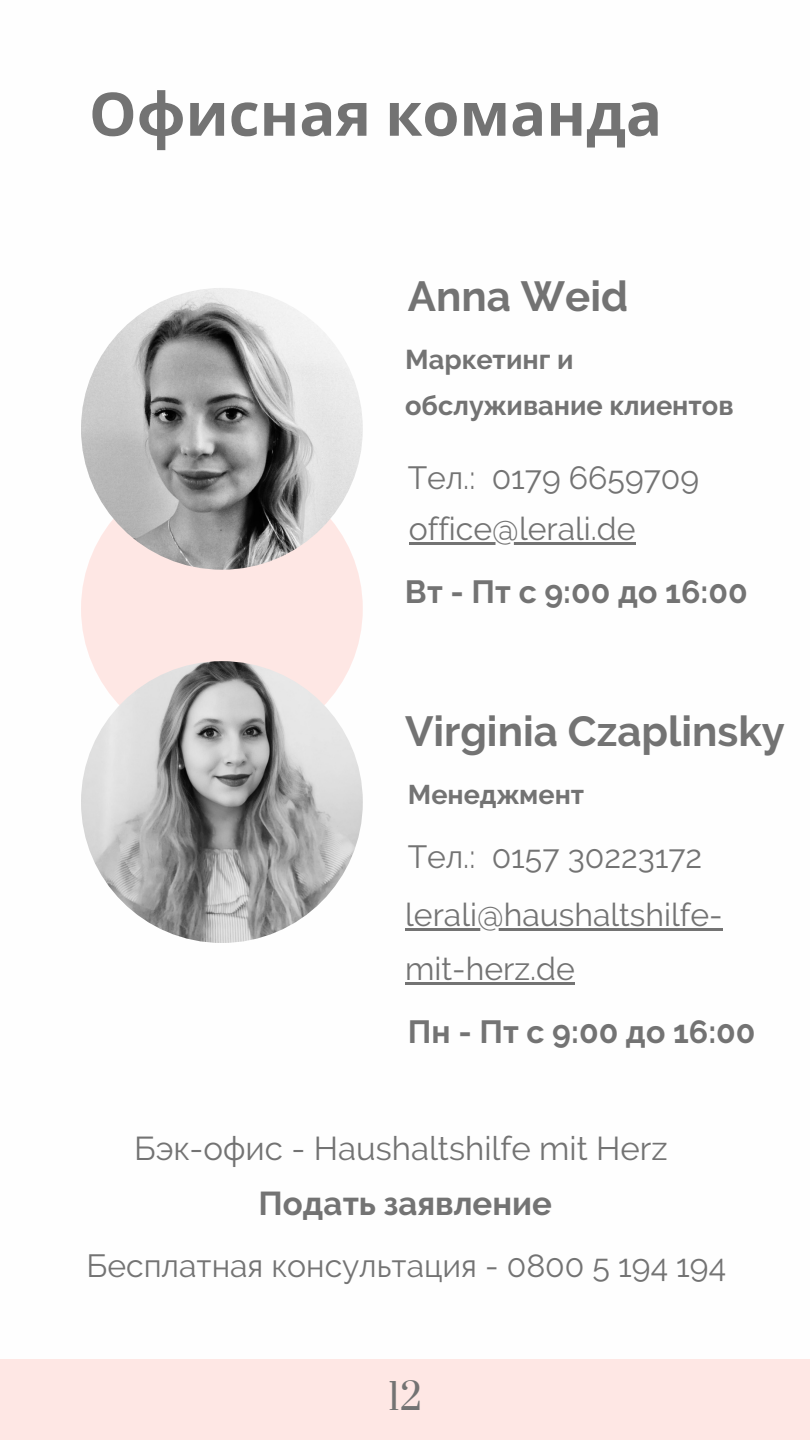
<style>
.page{position:relative;width:810px;height:1440px;background:#fff}
.page>*{position:absolute;margin:0;border:0;box-sizing:border-box;transform-origin:0 0}
.t1{font:700 60px "Noto Sans";color:#737373}
.t2{font:700 42px "Raleway";color:#737373}
.t3{font:36px "Prata";color:#737373}
.t4{font:33px "Raleway";color:#737373}
.t5{font:700 33px "Raleway";color:#737373}
.t6{font:32px/54px "Raleway";color:#737373}
.t7{font:700 32px "Raleway";color:#737373}
.t8{font:700 27.2px "Raleway";color:#737373}
.t9{font:700 27px "Raleway";color:#737373}
</style>
<div class="page">
<div style="left:0;top:1359px;width:810px;height:81px;background:#fee7e4"></div>
<div style="left:81px;top:468px;width:282px;height:282px;background:#fee7e4;border-radius:50%"></div>
<img style="left:81px;top:661px;width:282px;height:282px;border-radius:50%">
<img style="left:81px;top:288px;width:282px;height:282px;border-radius:50%">
<hr style="left:405px;top:928px;width:318px;height:3px;background:#737373">
<hr style="left:405px;top:982px;width:170px;height:3px;background:#737373">
<hr style="left:409px;top:542px;width:227px;height:3px;background:#737373">
<p class="t1" style="left:89px;top:72px;width:575px">Офисная команда</p>
<p class="t2" style="left:408px;top:271px;width:222px">Anna Weid</p>
<p class="t8" style="left:405px;top:343px;width:170px">Маркетинг и</p>
<p class="t8" style="left:405px;top:389px;width:330px">обслуживание клиентов</p>
<p class="t6" style="left:408px;top:450px;width:293px">Тел.: 0179 6659709</p>
<p class="t6" style="left:409px;top:501px;width:228px">office@lerali.de</p>
<p class="t7" style="left:405px;top:573px;width:344px">Вт - Пт с 9:00 до 16:00</p>
<p class="t2" style="left:405px;top:706px;width:382px">Virginia Czaplinsky</p>
<p class="t9" style="left:408px;top:778px;width:178px">Менеджмент</p>
<p class="t6" style="left:408px;top:829px;width:296px">Тел.: 0157 30223172</p>
<p class="t6" style="left:405px;top:888px;width:319px">lerali@haushaltshilfe&shy;mit-herz.de</p>
<p class="t7" style="left:408px;top:1013px;width:349px">Пн - Пт с 9:00 до 16:00</p>
<p class="t4" style="left:134px;top:1129px;width:535px">Бэк-офис - Haushaltshilfe mit Herz</p>
<p class="t5" style="left:258px;top:1184px;width:295px">Подать заявление</p>
<p class="t6" style="left:87px;top:1239px;width:641px">Бесплатная консультация - 0800 5 194 194</p>
<p class="t3" style="left:388px;top:1375px;width:36px">12</p>
</div>
